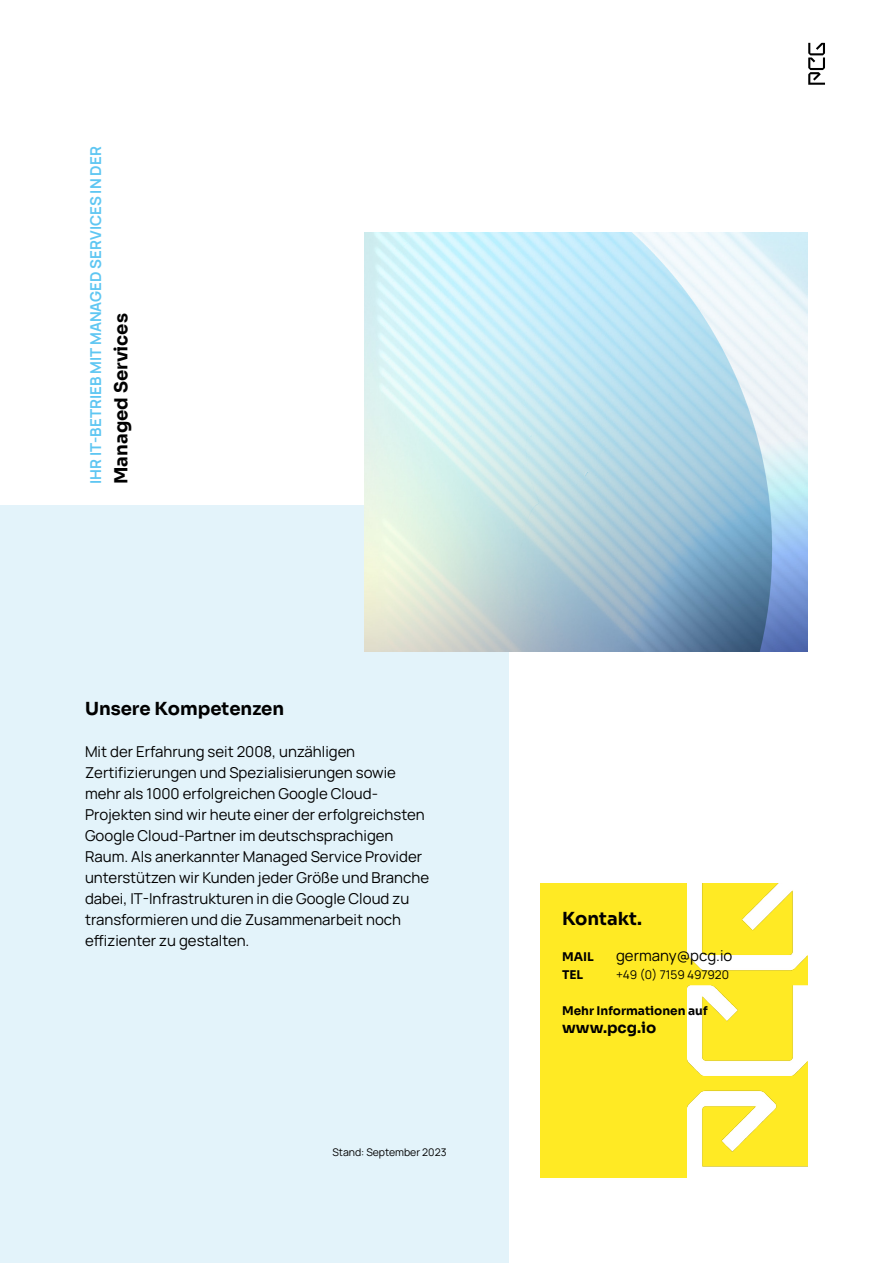
<style>
.page{position:relative;width:893px;height:1263px;background:#fff}
.page>*{position:absolute;margin:0;border:0;box-sizing:border-box;transform-origin:0 0}
.t1{font:700 18px "Sora";color:#000}
.t2{font:15px/21px "Manrope";color:#000}
.t3{font:700 15px "Manrope";color:#5ec6f2}
.t4{font:700 15px "Sora";color:#000}
.t5{font:700 12px "Sora";color:#000}
.t6{font:12px "Manrope";color:#000}
.t7{font:10.5px "Manrope";color:#000}
</style>
<div class="page">
<svg style="left:808px;top:43px;width:17px;height:42px"></svg>
<div style="left:0;top:505px;width:508px;height:758px;background:#e3f3fa"></div>
<div style="left:541px;top:883px;width:267px;height:295px;background:#ffea24"></div>
<img style="left:687px;top:883px;width:121px;height:295px">
<img style="left:364px;top:232px;width:444px;height:420px">
<p class="t3" style="left:85px;top:484px;width:339px;rotate:-90deg">IHR IT-BETRIEB MIT MANAGED SERVICES IN DER</p>
<p class="t1" style="left:106px;top:484px;width:172px;rotate:-90deg">Managed Services</p>
<p class="t1" style="left:85px;top:694px;width:201px">Unsere Kompetenzen</p>
<p class="t2" style="left:85px;top:740px;width:346px">Mit der Erfahrung seit 2008, unzähligen Zertifizierungen und Spezialisierungen sowie mehr als 1000 erfolgreichen Google Cloud-Projekten sind wir heute einer der erfolgreichsten Google Cloud-Partner im deutschsprachigen Raum. Als anerkannter Managed Service Provider unterstützen wir Kunden jeder Größe und Branche dabei, IT-Infrastrukturen in die Google Cloud zu transformieren und die Zusammenarbeit noch effizienter zu gestalten.</p>
<p class="t7" style="left:332px;top:1145px;width:116px">Stand: September 2023</p>
<p class="t1" style="left:562px;top:904px;width:81px">Kontakt.</p>
<p class="t5" style="left:562px;top:947px;width:33px">MAIL</p>
<p class="t2" style="left:616px;top:944px;width:118px">germany@pcg.io</p>
<p class="t5" style="left:562px;top:965px;width:23px">TEL</p>
<p class="t6" style="left:616px;top:966px;width:115px">+49 (0) 7159 497920</p>
<p class="t5" style="left:562px;top:1001px;width:147px">Mehr Informationen auf</p>
<p class="t4" style="left:562px;top:1015px;width:96px">www.pcg.io</p>
</div>
